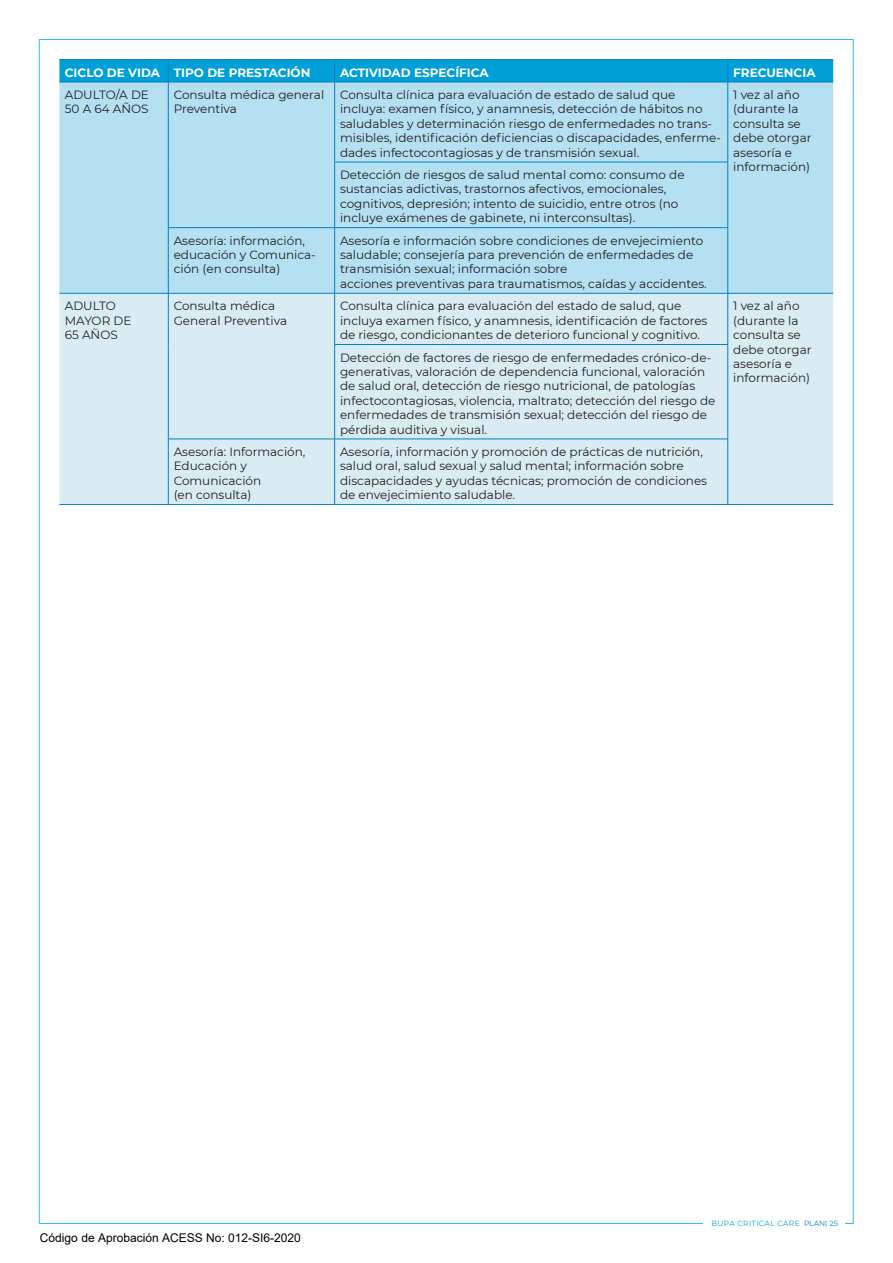
<style>
.page{position:relative;width:893px;height:1263px;background:#fff}
.page>*{position:absolute;margin:0;border:0;box-sizing:border-box;transform-origin:0 0}
.t1{font:12px/14.4px "Montserrat";color:#231f20}
.t2{font:700 12px "Montserrat";color:#fff}
.t3{font:12px "Arial";color:#000}
.t4{font:7.5px "Montserrat";letter-spacing:.05em;color:#009fd8}
.s1{color:#0080c5}
</style>
<div class="page">
<div style="left:59px;top:83px;width:774px;height:210px;background:#b5e0f1"></div>
<div style="left:59px;top:294px;width:774px;height:210px;background:#daecf3"></div>
<hr style="left:59px;top:59px;width:109px;height:1px;background:#0080c5">
<hr style="left:168px;top:59px;width:167px;height:1px;background:#0080c5">
<hr style="left:335px;top:59px;width:393px;height:1px;background:#0080c5">
<hr style="left:728px;top:59px;width:105px;height:1px;background:#0080c5">
<div style="left:59px;top:60px;width:774px;height:22px;background:#009fd8"></div>
<hr style="left:59px;top:82px;width:109px;height:1px;background:#0080c5">
<hr style="left:168px;top:82px;width:167px;height:1px;background:#0080c5">
<hr style="left:335px;top:82px;width:393px;height:1px;background:#0080c5">
<hr style="left:728px;top:82px;width:105px;height:1px;background:#0080c5">
<hr style="left:168px;top:82px;width:1px;height:80px;background:#0080c5">
<hr style="left:334px;top:82px;width:1px;height:80px;background:#0080c5">
<hr style="left:727px;top:82px;width:1px;height:80px;background:#0080c5">
<hr style="left:168px;top:162px;width:1px;height:65px;background:#0080c5">
<hr style="left:334px;top:162px;width:394px;height:1px;background:#0080c5">
<hr style="left:334px;top:162px;width:1px;height:65px;background:#0080c5">
<hr style="left:727px;top:162px;width:1px;height:65px;background:#0080c5">
<hr style="left:168px;top:227px;width:167px;height:1px;background:#0080c5">
<hr style="left:168px;top:228px;width:1px;height:65px;background:#0080c5">
<hr style="left:335px;top:227px;width:393px;height:1px;background:#0080c5">
<hr style="left:334px;top:228px;width:1px;height:65px;background:#0080c5">
<hr style="left:727px;top:228px;width:1px;height:65px;background:#0080c5">
<hr style="left:59px;top:293px;width:109px;height:1px;background:#0080c5">
<hr style="left:168px;top:293px;width:167px;height:1px;background:#0080c5">
<hr style="left:168px;top:293px;width:1px;height:51px;background:#0080c5">
<hr style="left:335px;top:293px;width:393px;height:1px;background:#0080c5">
<hr style="left:334px;top:293px;width:1px;height:51px;background:#0080c5">
<hr style="left:728px;top:293px;width:105px;height:1px;background:#0080c5">
<hr style="left:727px;top:293px;width:1px;height:51px;background:#0080c5">
<hr style="left:168px;top:344px;width:1px;height:95px;background:#0080c5">
<hr style="left:334px;top:344px;width:394px;height:1px;background:#0080c5">
<hr style="left:334px;top:345px;width:1px;height:94px;background:#0080c5">
<hr style="left:727px;top:345px;width:1px;height:94px;background:#0080c5">
<hr style="left:168px;top:439px;width:167px;height:1px;background:#0080c5">
<hr style="left:168px;top:439px;width:1px;height:65px;background:#0080c5">
<hr style="left:335px;top:439px;width:393px;height:1px;background:#0080c5">
<hr style="left:334px;top:439px;width:1px;height:65px;background:#0080c5">
<hr style="left:727px;top:439px;width:1px;height:65px;background:#0080c5">
<hr style="left:59px;top:504px;width:109px;height:1px;background:#0080c5">
<hr style="left:168px;top:504px;width:167px;height:1px;background:#0080c5">
<hr style="left:335px;top:504px;width:393px;height:1px;background:#0080c5">
<hr style="left:728px;top:504px;width:105px;height:1px;background:#0080c5">
<p class="t2" style="left:65px;top:64px;width:247px">CICLO DE VIDA TIPO DE PRESTACIÓN</p>
<p class="t2" style="left:340px;top:64px;width:150px">ACTIVIDAD ESPECÍFICA</p>
<p class="t2" style="left:733px;top:64px;width:84px">FRECUENCIA</p>
<p class="t1" style="left:65px;top:87px;width:86px">ADULTO/A DE<br>50 A 64 AÑOS</p>
<p class="t1" style="left:174px;top:87px;width:152px">Consulta médica general<br>Preventiva</p>
<p class="t1" style="left:340px;top:87px;width:383px">Consulta clínica para evaluación de estado de salud que incluya: examen físico, y anamnesis, detección de hábitos no saludables y determinación riesgo de enfermedades no trans&shy;misibles, identificación deficiencias o discapacidades, enferme&shy;dades infectocontagiosas y de transmisión sexual.</p>
<p class="t1" style="left:733px;top:87px;width:80px">1 vez al año (durante la consulta se debe otorgar asesoría e información)</p>
<p class="t1" style="left:340px;top:167px;width:346px">Detección de riesgos de salud mental como: consumo de sustancias adictivas, trastornos afectivos, emocionales, cognitivos, depresión; intento de suicidio, entre otros (no incluye exámenes de gabinete, ni interconsultas).</p>
<p class="t1" style="left:174px;top:233px;width:144px">Asesoría: información, educación y Comunica&shy;ción (en consulta)</p>
<p class="t1" style="left:340px;top:233px;width:368px">Asesoría e información sobre condiciones de envejecimiento saludable; consejería para prevención de enfermedades de transmisión sexual; información sobre<br>acciones preventivas para traumatismos, caídas y accidentes.</p>
<p class="t1" style="left:65px;top:298px;width:68px">ADULTO<br>MAYOR DE<br>65 AÑOS</p>
<p class="t1" style="left:174px;top:298px;width:115px">Consulta médica<br>General Preventiva</p>
<p class="t1" style="left:340px;top:298px;width:369px">Consulta clínica para evaluación del estado de salud, que incluya examen físico, y anamnesis, identificación de factores de riesgo, condicionantes de deterioro funcional y cognitivo.</p>
<p class="t1" style="left:733px;top:298px;width:80px">1 vez al año (durante la consulta se debe otorgar asesoría e información)</p>
<p class="t1" style="left:340px;top:350px;width:377px">Detección de factores de riesgo de enfermedades crónico-de&shy;generativas, valoración de dependencia funcional, valoración de salud oral, detección de riesgo nutricional, de patologías infectocontagiosas, violencia, maltrato; detección del riesgo de enfermedades de transmisión sexual; detección del riesgo de pérdida auditiva y visual.</p>
<p class="t1" style="left:174px;top:444px;width:133px">Asesoría: Información,<br>Educación y<br>Comunicación<br>(en consulta)</p>
<p class="t1" style="left:340px;top:444px;width:369px">Asesoría, información y promoción de prácticas de nutrición, salud oral, salud sexual y salud mental; información sobre discapacidades y ayudas técnicas; promoción de condiciones de envejecimiento saludable.</p>
<p class="t3" style="left:40px;top:1230px;width:262px">Código de Aprobación ACESS No: 012-SI6-2020</p>
<p class="t4" style="left:712px;top:1218px;width:128px">BUPA CRITICAL CARE <span class="s1">PLAN| 25</span></p>
</div>
